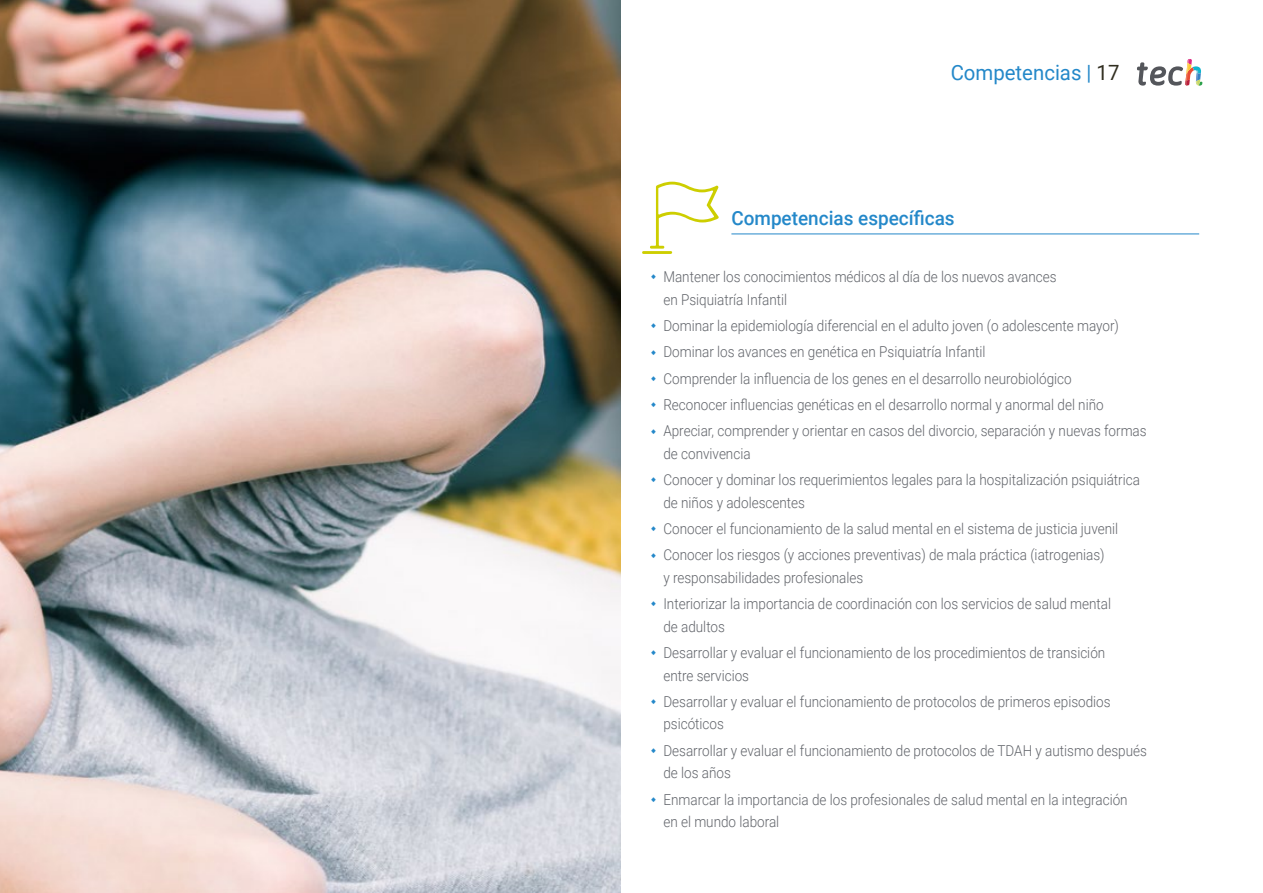
<style>
.page{position:relative;width:1263px;height:893px;background:#fff}
.page>*{position:absolute;margin:0;border:0;box-sizing:border-box;transform-origin:0 0}
.t1{font:21px "Roboto";color:#2488c9}
.t2{font:500 19.5px "Roboto";color:#2488c9}
.t3{font:300 15px/26.4px "Roboto";color:#61646a;scale:.9 1}
.s1{color:#312e20}
</style>
<div class="page">
<img style="left:0;top:0;width:621px;height:893px">
<hr style="left:731px;top:234px;width:468px;height:1px;background:#2488c9">
<hr style="left:642px;top:251px;width:30px;height:3px;background:#cdce00">
<svg style="left:650px;top:182px;width:69px;height:67px"></svg>
<svg style="left:1137px;top:59px;width:65px;height:27px"></svg>
<h1 class="t1" style="left:951px;top:57px;width:170px">Competencias | <span class="s1">17</span></h1>
<h2 class="t2" style="left:731px;top:205px;width:225px">Competencias específicas</h2>
<p class="t3" style="left:663px;top:265px;width:438px;line-height:22.5px">Mantener los conocimientos médicos al día de los nuevos avances en Psiquiatría Infantil</p>
<p class="t3" style="left:663px;top:312px;width:538px">Dominar la epidemiología diferencial en el adulto joven (o adolescente mayor)<br>Dominar los avances en genética en Psiquiatría Infantil<br>Comprender la influencia de los genes en el desarrollo neurobiológico<br>Reconocer influencias genéticas en el desarrollo normal y anormal del niño Apreciar, comprender y orientar en casos del divorcio, separación y nuevas formas</p>
<p class="t3" style="left:663px;top:440px;width:531px">de convivencia<br>Conocer y dominar los requerimientos legales para la hospitalización psiquiátrica</p>
<p class="t3" style="left:663px;top:489px;width:507px">de niños y adolescentes<br>Conocer el funcionamiento de la salud mental en el sistema de justicia juvenil<br>Conocer los riesgos (y acciones preventivas) de mala práctica (iatrogenias)</p>
<p class="t3" style="left:663px;top:564px;width:499px">y responsabilidades profesionales<br>Interiorizar la importancia de coordinación con los servicios de salud mental</p>
<p class="t3" style="left:663px;top:613px;width:492px">de adultos<br>Desarrollar y evaluar el funcionamiento de los procedimientos de transición</p>
<p class="t3" style="left:663px;top:661px;width:498px">entre servicios<br>Desarrollar y evaluar el funcionamiento de protocolos de primeros episodios</p>
<p class="t3" style="left:663px;top:710px;width:539px">psicóticos<br>Desarrollar y evaluar el funcionamiento de protocolos de TDAH y autismo después</p>
<p class="t3" style="left:663px;top:759px;width:517px">de los años<br>Enmarcar la importancia de los profesionales de salud mental en la integración</p>
<p class="t3" style="left:663px;top:808px;width:130px">en el mundo laboral</p>
</div>
